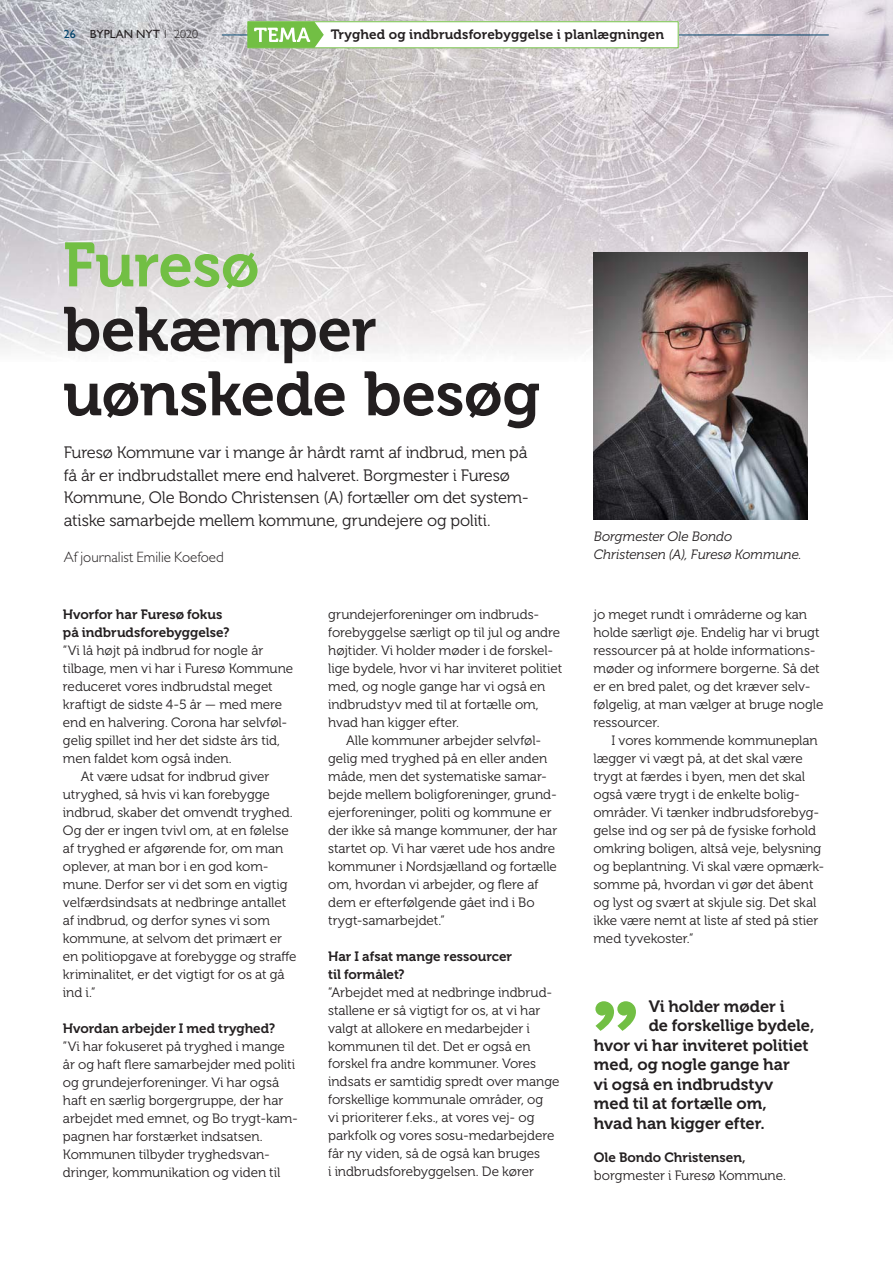
<style>
.page{position:relative;width:893px;height:1263px;background:#fff}
.page>*{position:absolute;margin:0;border:0;box-sizing:border-box;transform-origin:0 0}
.t1{font:61.95px/64.5px "Museo 700";letter-spacing:-.01em;color:#231f20}
.t2{font:61.95px "Museo 700";letter-spacing:-.01em;color:#72bf44}
.t3{font:16.5px/22.5px "Museo 300";letter-spacing:-.01em;color:#231f20}
.t4{font:16.5px "Museo 700";color:#231f20}
.t5{font:300 15px "Gill Sans Std";color:#231f20}
.t6{font:13.5px/18px "Museo 300";letter-spacing:-.005em;color:#231f20}
.t7{font:13.5px/18px "Museo 700";color:#231f20}
.t8{font:italic 13.5px "Museo 300";letter-spacing:-.005em;color:#231f20}
.t9{font:12px "Gill Sans Std";color:#231f20}
.s1{color:#00426b}
.s2{font-weight:300}
</style>
<div class="page">
<img style="left:0;top:0;width:893px;height:363px">
<img style="left:594px;top:252px;width:214px;height:267px">
<svg style="left:595px;top:1001px;width:41px;height:30px"></svg>
<hr style="left:222px;top:35px;width:607px;height:1px;background:#00426b">
<div style="left:248px;top:22px;width:430px;height:26px;background:#fff"></div>
<svg style="left:248px;top:22px;width:76px;height:26px"></svg>
<p class="t9" style="left:64px;top:27px;width:136px"><span class="s1">26</span> BYPLAN NYT <span class="s2">1 2020</span></p>
<p class="t7" style="left:331px;top:26px;width:335px">Tryghed og indbrudsforebyggelse i planlægningen</p>
<h1 class="t2" style="left:63px;top:242px;width:198px">Furesø</h1>
<h1 class="t1" style="left:63px;top:302px;width:479px">bekæmper uønskede besøg</h1>
<p class="t3" style="left:64px;top:443px;width:467px">Furesø Kommune var i mange år hårdt ramt af indbrud, men på få år er indbrudstallet mere end halveret. Borgmester i Furesø Kommune, Ole Bondo Christensen (A) fortæller om det system&shy;atiske samarbejde mellem kommune, grundejere og politi.</p>
<p class="t8" style="left:594px;top:532px;width:140px">Borgmester Ole Bondo</p>
<p class="t5" style="left:64px;top:548px;width:161px">Af journalist Emilie Koefoed</p>
<p class="t8" style="left:594px;top:550px;width:209px">Christensen (A), Furesø Kommune.</p>
<p class="t7" style="left:63px;top:606px;width:168px">Hvorfor har Furesø fokus på indbrudsforebyggelse?</p>
<p class="t6" style="left:63px;top:642px;width:202px">“Vi lå højt på indbrud for nogle år</p>
<p class="t6" style="left:63px;top:660px;width:232px">tilbage, men vi har i Furesø Kommune</p>
<p class="t6" style="left:63px;top:678px;width:211px">reduceret vores indbrudstal meget</p>
<p class="t6" style="left:63px;top:696px;width:221px">kraftigt de sidste 4-5 år — med mere</p>
<p class="t6" style="left:63px;top:714px;width:226px">end en halvering. Corona har selvføl-</p>
<p class="t6" style="left:63px;top:732px;width:219px">gelig spillet ind her det sidste års tid,</p>
<p class="t6" style="left:63px;top:750px;width:170px">men faldet kom også inden.</p>
<p class="t6" style="left:81px;top:768px;width:190px">At være udsat for indbrud giver</p>
<p class="t6" style="left:63px;top:786px;width:209px">utryghed, så hvis vi kan forebygge</p>
<p class="t6" style="left:63px;top:804px;width:231px">indbrud, skaber det omvendt tryghed.</p>
<p class="t6" style="left:63px;top:822px;width:227px">Og der er ingen tvivl om, at en følelse</p>
<p class="t6" style="left:63px;top:840px;width:222px">af tryghed er afgørende for, om man</p>
<p class="t6" style="left:63px;top:858px;width:207px">oplever, at man bor i en god kom-</p>
<p class="t6" style="left:63px;top:876px;width:226px">mune. Derfor ser vi det som en vigtig</p>
<p class="t6" style="left:63px;top:894px;width:225px">velfærdsindsats at nedbringe antallet</p>
<p class="t6" style="left:63px;top:912px;width:208px">af indbrud, og derfor synes vi som</p>
<p class="t6" style="left:63px;top:930px;width:221px">kommune, at selvom det primært er</p>
<p class="t6" style="left:63px;top:948px;width:235px">en politiopgave at forebygge og straffe</p>
<p class="t6" style="left:63px;top:966px;width:223px">kriminalitet, er det vigtigt for os at gå</p>
<p class="t6" style="left:63px;top:984px;width:34px">ind i.”</p>
<p class="t7" style="left:63px;top:1020px;width:214px">Hvordan arbejder I med tryghed?</p>
<p class="t6" style="left:63px;top:1038px;width:237px">”Vi har fokuseret på tryghed i mange år og haft flere samarbejder med politi og grundejerforeninger. Vi har også haft en særlig borgergruppe, der har arbejdet med emnet, og Bo trygt-kam&shy;pagnen har forstærket indsatsen.<br>Kommunen tilbyder tryghedsvan&shy;dringer, kommunikation og viden til</p>
<p class="t6" style="left:328px;top:606px;width:213px">grundejerforeninger om indbruds-</p>
<p class="t6" style="left:328px;top:624px;width:233px">forebyggelse særligt op til jul og andre</p>
<p class="t6" style="left:328px;top:642px;width:227px">højtider. Vi holder møder i de forskel-</p>
<p class="t6" style="left:328px;top:660px;width:236px">lige bydele, hvor vi har inviteret politiet</p>
<p class="t6" style="left:328px;top:678px;width:219px">med, og nogle gange har vi også en</p>
<p class="t6" style="left:328px;top:696px;width:212px">indbrudstyv med til at fortælle om,</p>
<p class="t6" style="left:328px;top:714px;width:132px">hvad han kigger efter.</p>
<p class="t6" style="left:346px;top:732px;width:197px">Alle kommuner arbejder selvføl-</p>
<p class="t6" style="left:328px;top:750px;width:221px">gelig med tryghed på en eller anden</p>
<p class="t6" style="left:328px;top:768px;width:220px">måde, men det systematiske samar-</p>
<p class="t6" style="left:328px;top:786px;width:230px">bejde mellem boligforeninger, grund-</p>
<p class="t6" style="left:328px;top:804px;width:225px">ejerforeninger, politi og kommune er</p>
<p class="t6" style="left:328px;top:822px;width:230px">der ikke så mange kommuner, der har</p>
<p class="t6" style="left:328px;top:840px;width:229px">startet op. Vi har været ude hos andre</p>
<p class="t6" style="left:328px;top:858px;width:230px">kommuner i Nordsjælland og fortælle</p>
<p class="t6" style="left:328px;top:876px;width:212px">om, hvordan vi arbejder, og flere af</p>
<p class="t6" style="left:328px;top:894px;width:208px">dem er efterfølgende gået ind i Bo</p>
<p class="t6" style="left:328px;top:912px;width:118px">trygt-samarbejdet.”</p>
<p class="t7" style="left:328px;top:948px;width:185px">Har I afsat mange ressourcer til formålet?</p>
<p class="t6" style="left:328px;top:984px;width:233px">”Arbejdet med at nedbringe indbrud&shy;stallene er så vigtigt for os, at vi har valgt at allokere en medarbejder i kommunen til det. Det er også en forskel fra andre kommuner. Vores indsats er samtidig spredt over mange forskellige kommunale områder, og<br>vi prioriterer f.eks., at vores vej- og parkfolk og vores sosu-medarbejdere får ny viden, så de også kan bruges<br>i indbrudsforebyggelsen. De kører</p>
<p class="t6" style="left:593px;top:606px;width:231px">jo meget rundt i områderne og kan holde særligt øje. Endelig har vi brugt ressourcer på at holde informations&shy;møder og informere borgerne. Så det er en bred palet, og det kræver selv&shy;følgelig, at man vælger at bruge nogle ressourcer.</p>
<p class="t6" style="left:593px;top:732px;width:232px;text-indent:18px">I vores kommende kommuneplan lægger vi vægt på, at det skal være trygt at færdes i byen, men det skal også være trygt i de enkelte bolig&shy;områder. Vi tænker indbrudsforebyg&shy;gelse ind og ser på de fysiske forhold omkring boligen, altså veje, belysning og beplantning. Vi skal være opmærk&shy;somme på, hvordan vi gør det åbent og lyst og svært at skjule sig. Det skal ikke være nemt at liste af sted på stier med tyvekoster.”</p>
<p class="t4" style="left:649px;top:1000px;width:137px">Vi holder møder i</p>
<p class="t4" style="left:649px;top:1020px;width:167px">de forskellige bydele,</p>
<p class="t4" style="left:594px;top:1039px;width:216px">hvor vi har inviteret politiet</p>
<p class="t4" style="left:594px;top:1059px;width:197px">med, og nogle gange har</p>
<p class="t4" style="left:594px;top:1078px;width:181px">vi også en indbrudstyv</p>
<p class="t4" style="left:594px;top:1098px;width:175px">med til at fortælle om,</p>
<p class="t4" style="left:594px;top:1117px;width:172px">hvad han kigger efter.</p>
<p class="t7" style="left:594px;top:1149px;width:153px">Ole Bondo Christensen,</p>
<p class="t6" style="left:594px;top:1167px;width:193px">borgmester i Furesø Kommune.</p>
</div>
